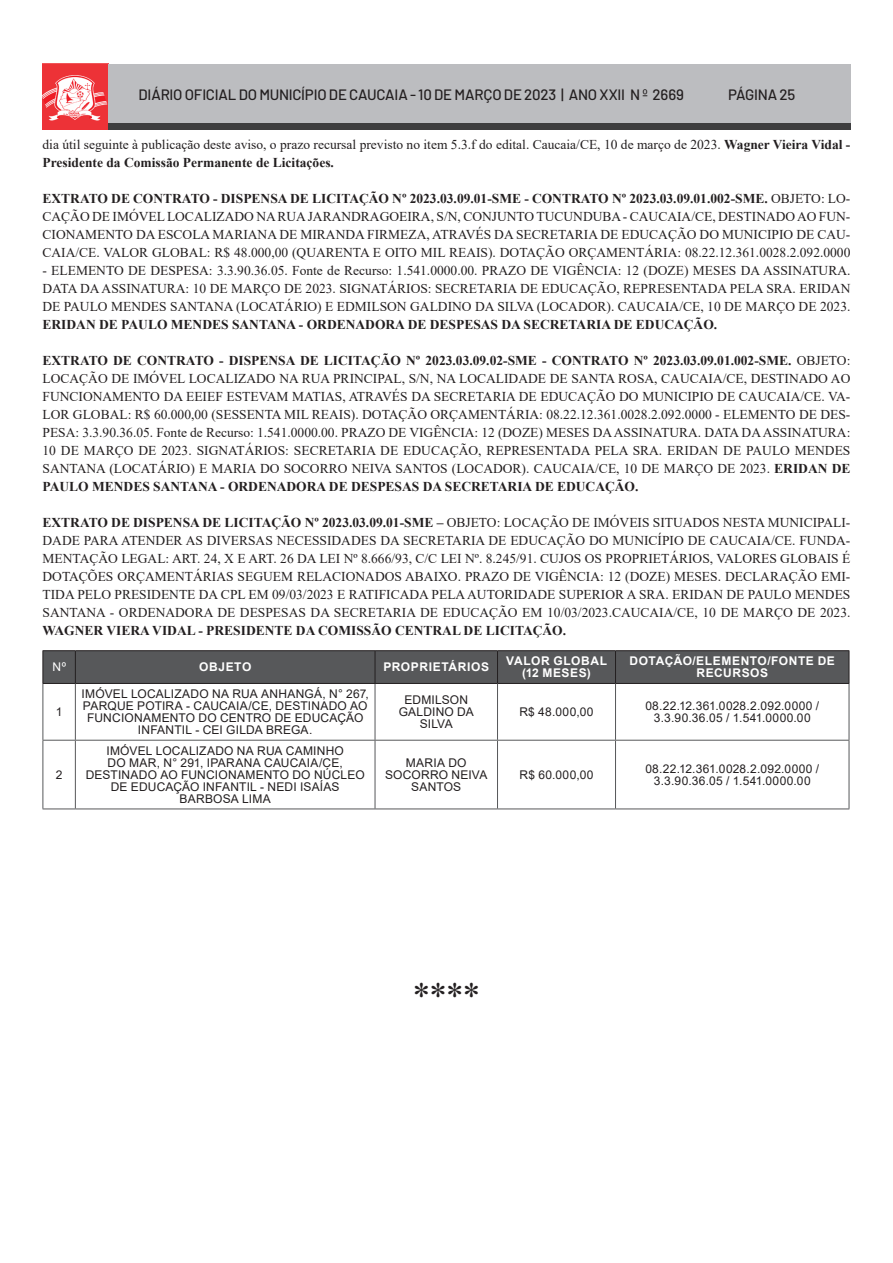
<style>
.page{position:relative;width:893px;height:1263px;background:#fff}
.page>*{position:absolute;margin:0;border:0;box-sizing:border-box;transform-origin:0 0}
.gifos_finais{font:36px "Times New Roman";color:#231f20}
.t1{font:500 15px "Barlow";letter-spacing:-.015em;color:#231f20}
.t2{font:13.5px/18px "Times New Roman";color:#231f20;text-align:justify}
.tabela{font:12px/12px "Arial";letter-spacing:.015em;color:#231f20;text-align:center}
.titulo_tabela{font:700 12px/12px "Arial";letter-spacing:.05em;color:#fff;text-align:center}
.titulo_tabela-2{font:12px "Arial";color:#fff}
.s1{font-weight:700}
</style>
<div class="page">
<img style="left:43px;top:64px;width:65px;height:65px">
<div style="left:108px;top:64px;width:742px;height:65px;background:#bcbdc0"></div>
<div style="left:108px;top:123px;width:742px;height:6px;background:#3e3e3f"></div>
<div style="left:44px;top:651px;width:805px;height:32px;background:#57585a"></div>
<hr style="left:43px;top:684px;width:1px;height:56px;background:#57585a">
<hr style="left:75px;top:684px;width:1px;height:56px;background:#57585a">
<hr style="left:375px;top:684px;width:1px;height:56px;background:#57585a">
<hr style="left:497px;top:684px;width:1px;height:56px;background:#57585a">
<hr style="left:615px;top:684px;width:1px;height:56px;background:#57585a">
<hr style="left:849px;top:684px;width:1px;height:56px;background:#57585a">
<hr style="left:43px;top:740px;width:32px;height:1px;background:#57585a">
<hr style="left:43px;top:740px;width:1px;height:68px;background:#57585a">
<hr style="left:75px;top:740px;width:300px;height:1px;background:#57585a">
<hr style="left:75px;top:740px;width:1px;height:68px;background:#57585a">
<hr style="left:375px;top:740px;width:122px;height:1px;background:#57585a">
<hr style="left:375px;top:740px;width:1px;height:68px;background:#57585a">
<hr style="left:497px;top:740px;width:118px;height:1px;background:#57585a">
<hr style="left:497px;top:740px;width:1px;height:68px;background:#57585a">
<hr style="left:615px;top:740px;width:234px;height:1px;background:#57585a">
<hr style="left:615px;top:740px;width:1px;height:68px;background:#57585a">
<hr style="left:849px;top:740px;width:1px;height:68px;background:#57585a">
<hr style="left:43px;top:808px;width:32px;height:1px;background:#57585a">
<hr style="left:75px;top:808px;width:300px;height:1px;background:#57585a">
<hr style="left:375px;top:808px;width:122px;height:1px;background:#57585a">
<hr style="left:497px;top:808px;width:118px;height:1px;background:#57585a">
<hr style="left:615px;top:808px;width:234px;height:1px;background:#57585a">
<hr style="left:43px;top:650px;width:32px;height:1px;background:#231f20">
<hr style="left:43px;top:651px;width:1px;height:32px;background:#231f20">
<hr style="left:75px;top:650px;width:300px;height:1px;background:#231f20">
<hr style="left:75px;top:651px;width:1px;height:32px;background:#231f20">
<hr style="left:375px;top:650px;width:122px;height:1px;background:#231f20">
<hr style="left:375px;top:651px;width:1px;height:32px;background:#231f20">
<hr style="left:497px;top:650px;width:118px;height:1px;background:#231f20">
<hr style="left:497px;top:651px;width:1px;height:32px;background:#231f20">
<hr style="left:615px;top:650px;width:234px;height:1px;background:#231f20">
<hr style="left:615px;top:651px;width:1px;height:32px;background:#231f20">
<hr style="left:849px;top:651px;width:1px;height:32px;background:#231f20">
<hr style="left:43px;top:683px;width:32px;height:1px;background:#231f20">
<hr style="left:75px;top:683px;width:300px;height:1px;background:#231f20">
<hr style="left:375px;top:683px;width:122px;height:1px;background:#231f20">
<hr style="left:497px;top:683px;width:118px;height:1px;background:#231f20">
<hr style="left:615px;top:683px;width:234px;height:1px;background:#231f20">
<p class="t1" style="left:138px;top:83px;width:547px">DIÁRIO OFICIAL DO MUNICÍPIO DE CAUCAIA - 10 DE MARÇO DE 2023 | ANO XXII N º 2669</p>
<p class="t1" style="left:728px;top:83px;width:69px">PÁGINA 25</p>
<p class="t2" style="left:43px;top:135px;width:809px">dia útil seguinte à publicação deste aviso, o prazo recursal previsto no item 5.3.f do edital. Caucaia/CE, 10 de março de 2023. <span class="s1">Wagner Vieira Vidal -<br>Presidente da Comissão Permanente de Licitações.</span></p>
<p class="t2" style="left:43px;top:189px;width:809px"><span class="s1">EXTRATO DE CONTRATO - DISPENSA DE LICITAÇÃO Nº 2023.03.09.01-SME - CONTRATO Nº 2023.03.09.01.002-SME.</span> OBJETO: LO-CAÇÃO DE IMÓVEL LOCALIZADO NA RUA JARANDRAGOEIRA, S/N, CONJUNTO TUCUNDUBA - CAUCAIA/CE, DESTINADO AO FUN-CIONAMENTO DA ESCOLA MARIANA DE MIRANDA FIRMEZA, ATRAVÉS DA SECRETARIA DE EDUCAÇÃO DO MUNICIPIO DE CAU-CAIA/CE. VALOR GLOBAL: R$ 48.000,00 (QUARENTA E OITO MIL REAIS). DOTAÇÃO ORÇAMENTÁRIA: 08.22.12.361.0028.2.092.0000</p>
<p class="t2" style="left:43px;top:261px;width:809px">- ELEMENTO DE DESPESA: 3.3.90.36.05. Fonte de Recurso: 1.541.0000.00. PRAZO DE VIGÊNCIA: 12 (DOZE) MESES DA ASSINATURA.<br>DATA DA ASSINATURA: 10 DE MARÇO DE 2023. SIGNATÁRIOS: SECRETARIA DE EDUCAÇÃO, REPRESENTADA PELA SRA. ERIDAN DE PAULO MENDES SANTANA (LOCATÁRIO) E EDMILSON GALDINO DA SILVA (LOCADOR). CAUCAIA/CE, 10 DE MARÇO DE 2023.<br><span class="s1">ERIDAN DE PAULO MENDES SANTANA - ORDENADORA DE DESPESAS DA SECRETARIA DE EDUCAÇÃO.</span></p>
<p class="t2" style="left:43px;top:351px;width:809px"><span class="s1">EXTRATO DE CONTRATO - DISPENSA DE LICITAÇÃO Nº 2023.03.09.02-SME - CONTRATO Nº 2023.03.09.01.002-SME.</span> OBJETO:<br>LOCAÇÃO DE IMÓVEL LOCALIZADO NA RUA PRINCIPAL, S/N, NA LOCALIDADE DE SANTA ROSA, CAUCAIA/CE, DESTINADO AO FUNCIONAMENTO DA EEIEF ESTEVAM MATIAS, ATRAVÉS DA SECRETARIA DE EDUCAÇÃO DO MUNICIPIO DE CAUCAIA/CE. VA-LOR GLOBAL: R$ 60.000,00 (SESSENTA MIL REAIS). DOTAÇÃO ORÇAMENTÁRIA: 08.22.12.361.0028.2.092.0000 - ELEMENTO DE DES-PESA: 3.3.90.36.05. Fonte de Recurso: 1.541.0000.00. PRAZO DE VIGÊNCIA: 12 (DOZE) MESES DA ASSINATURA. DATA DA ASSINATURA:<br>10 DE MARÇO DE 2023. SIGNATÁRIOS: SECRETARIA DE EDUCAÇÃO, REPRESENTADA PELA SRA. ERIDAN DE PAULO MENDES SANTANA (LOCATÁRIO) E MARIA DO SOCORRO NEIVA SANTOS (LOCADOR). CAUCAIA/CE, 10 DE MARÇO DE 2023. <span class="s1">ERIDAN DE PAULO MENDES SANTANA - ORDENADORA DE DESPESAS DA SECRETARIA DE EDUCAÇÃO.</span></p>
<p class="t2" style="left:43px;top:513px;width:809px"><span class="s1">EXTRATO DE DISPENSA DE LICITAÇÃO Nº 2023.03.09.01-SME –</span> OBJETO: LOCAÇÃO DE IMÓVEIS SITUADOS NESTA MUNICIPALI-DADE PARA ATENDER AS DIVERSAS NECESSIDADES DA SECRETARIA DE EDUCAÇÃO DO MUNICÍPIO DE CAUCAIA/CE. FUNDA-MENTAÇÃO LEGAL: ART. 24, X E ART. 26 DA LEI Nº 8.666/93, C/C LEI Nº. 8.245/91. CUJOS OS PROPRIETÁRIOS, VALORES GLOBAIS É DOTAÇÕES ORÇAMENTÁRIAS SEGUEM RELACIONADOS ABAIXO. PRAZO DE VIGÊNCIA: 12 (DOZE) MESES. DECLARAÇÃO EMI-TIDA PELO PRESIDENTE DA CPL EM 09/03/2023 E RATIFICADA PELA AUTORIDADE SUPERIOR A SRA. ERIDAN DE PAULO MENDES SANTANA - ORDENADORA DE DESPESAS DA SECRETARIA DE EDUCAÇÃO EM 10/03/2023.CAUCAIA/CE, 10 DE MARÇO DE 2023.<br><span class="s1">WAGNER VIERA VIDAL - PRESIDENTE DA COMISSÃO CENTRAL DE LICITAÇÃO.</span></p>
<p class="titulo_tabela-2" style="left:52px;top:659px;width:15px">Nº</p>
<p class="titulo_tabela" style="left:199px;top:661px;width:54px">OBJETO</p>
<p class="titulo_tabela" style="left:383px;top:661px;width:107px">PROPRIETÁRIOS</p>
<p class="titulo_tabela" style="left:506px;top:655px;width:102px">VALOR GLOBAL (12 MESES)</p>
<p class="titulo_tabela" style="left:630px;top:655px;width:207px">DOTAÇÃO/ELEMENTO/FONTE DE<br>RECURSOS</p>
<p class="tabela" style="left:56px;top:706px;width:8px">1</p>
<p class="tabela" style="left:82px;top:688px;width:289px">IMÓVEL LOCALIZADO NA RUA ANHANGÁ, N° 267, PARQUE POTIRA - CAUCAIA/CE, DESTINADO AO FUNCIONAMENTO DO CENTRO DE EDUCAÇÃO INFANTIL - CEI GILDA BREGA.</p>
<p class="tabela" style="left:399px;top:694px;width:77px">EDMILSON<br>GALDINO DA<br>SILVA</p>
<p class="tabela" style="left:519px;top:706px;width:76px">R$ 48.000,00</p>
<p class="tabela" style="left:645px;top:700px;width:175px">08.22.12.361.0028.2.092.0000 /<br>3.3.90.36.05 / 1.541.0000.00</p>
<p class="tabela" style="left:56px;top:769px;width:8px">2</p>
<p class="tabela" style="left:86px;top:745px;width:280px">IMÓVEL LOCALIZADO NA RUA CAMINHO<br>DO MAR, N° 291, IPARANA CAUCAIA/CE,<br>DESTINADO AO FUNCIONAMENTO DO NÚCLEO<br>DE EDUCAÇÃO INFANTIL - NEDI ISAÍAS<br>BARBOSA LIMA</p>
<p class="tabela" style="left:385px;top:757px;width:104px">MARIA DO<br>SOCORRO NEIVA<br>SANTOS</p>
<p class="tabela" style="left:519px;top:769px;width:76px">R$ 60.000,00</p>
<p class="tabela" style="left:645px;top:763px;width:175px">08.22.12.361.0028.2.092.0000 /<br>3.3.90.36.05 / 1.541.0000.00</p>
<p class="gifos_finais" style="left:412px;top:970px;width:69px">****</p>
</div>
